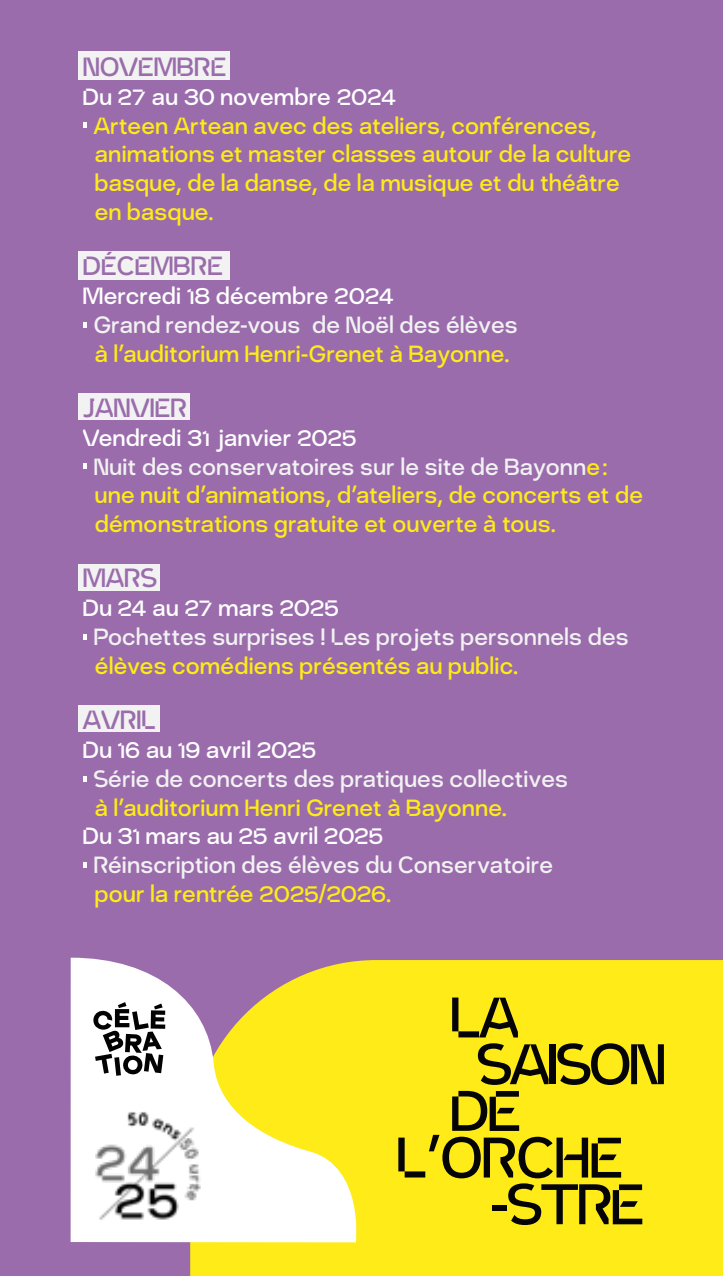
<style>
.page{position:relative;width:723px;height:1276px;background:#fff}
.page>*{position:absolute;margin:0;border:0;box-sizing:border-box;transform-origin:0 0}
.t1{font:58.5px "Symphonie";letter-spacing:-.06em;color:#050406}
.t2{font:27px "Symphonie";letter-spacing:-.025em;color:#9a6cac}
.t3{font:24px/28.8px "Symphonie";letter-spacing:-.015em;color:#feeb17}
.t4{font:24px "Symphonie";letter-spacing:-.02em;color:#f2f2f2}
.t5{font:24px "Symphonie";letter-spacing:-.025em;color:#fff}
.t6{font:24px "Symphonie";letter-spacing:-.035em;color:#feeb17}
.s1{color:#fff}
.s2{color:#f2f2f2}
</style>
<div class="page">
<div style="left:0;top:0;width:723px;height:1275px;background:#9a6cac"></div>
<div style="left:190px;top:960px;width:533px;height:315px;background:#feeb17"></div>
<div style="left:78px;top:52px;width:152px;height:28px;background:#f2f2f2"></div>
<div style="left:78px;top:251px;width:152px;height:28px;background:#f2f2f2"></div>
<div style="left:78px;top:393px;width:112px;height:27px;background:#f2f2f2"></div>
<div style="left:78px;top:564px;width:82px;height:26px;background:#f2f2f2"></div>
<div style="left:78px;top:704px;width:82px;height:27px;background:#f2f2f2"></div>
<svg style="left:84px;top:123px;width:3px;height:5px"></svg>
<svg style="left:84px;top:322px;width:3px;height:5px"></svg>
<svg style="left:84px;top:464px;width:3px;height:5px"></svg>
<svg style="left:84px;top:634px;width:3px;height:5px"></svg>
<svg style="left:84px;top:776px;width:3px;height:5px"></svg>
<svg style="left:84px;top:862px;width:3px;height:5px"></svg>
<svg style="left:71px;top:957px;width:293px;height:285px;background:#f0e295"></svg>
<img style="left:77px;top:1095px;width:142px;height:142px">
<svg style="left:93px;top:1001px;width:72px;height:74px;background:#9c9c9c"></svg>
<svg style="left:579px;top:175px;width:7px;height:3px"></svg>
<p class="t2" style="left:83px;top:52px;width:146px">NOVEMBRE</p>
<p class="t5" style="left:83px;top:83px;width:315px">Du 27 au 30 novembre 2024</p>
<p class="t3" style="left:93px;top:111px;width:540px">Arteen Artean avec des ateliers, conférences, animations et master classes autour de la culture basque, de la danse, de la musique et du théatre en basque.</p>
<p class="t2" style="left:83px;top:251px;width:142px">DÉCEMBRE</p>
<p class="t5" style="left:83px;top:283px;width:313px">Mercredi 18 décembre 2024</p>
<p class="t4" style="left:93px;top:311px;width:426px">Grand rendez-vous de Noël des élèves</p>
<p class="t3" style="left:95px;top:339px;width:417px">à l'auditorium Henri-Grenet à Bayonne.</p>
<p class="t2" style="left:83px;top:393px;width:106px">JANVIER</p>
<p class="t3" style="left:93px;top:423px;width:551px;text-indent:-11px"><span class="s1">Vendredi 31 janvier 2025<br></span><span class="s2">Nuit des conservatoires sur le site de Bayonn</span>e: une nuit d'animations, d'ateliers, de concerts et de démonstrations gratuite et ouverte à tous.</p>
<p class="t2" style="left:83px;top:563px;width:76px">MARS</p>
<p class="t5" style="left:83px;top:595px;width:258px">Du 24 au 27 mars 2025</p>
<p class="t4" style="left:93px;top:623px;width:537px">Pochettes surprises ! Les projets personnels des</p>
<p class="t3" style="left:95px;top:651px;width:426px">élèves comédiens présentés au public.</p>
<p class="t2" style="left:83px;top:705px;width:75px">AVRIL</p>
<p class="t5" style="left:83px;top:736px;width:235px">Du 16 au 19 avril 2025</p>
<p class="t4" style="left:93px;top:765px;width:476px">Série de concerts des pratiques collectives</p>
<p class="t3" style="left:95px;top:793px;width:414px">à l'auditorium Henri Grenet à Bayonne.</p>
<p class="t5" style="left:83px;top:823px;width:303px">Du 31 mars au 25 avril 2025</p>
<p class="t4" style="left:93px;top:851px;width:461px">Réinscription des élèves du Conservatoire</p>
<p class="t6" style="left:95px;top:880px;width:299px">pour la rentrée 2025/2026.</p>
<h1 class="t1" style="left:449px;top:985px;width:72px">LA</h1>
<h1 class="t1" style="left:476px;top:1032px;width:192px">SAISON</h1>
<h1 class="t1" style="left:449px;top:1078px;width:74px">DE</h1>
<h1 class="t1" style="left:395px;top:1125px;width:230px">L'ORCHE</h1>
<h1 class="t1" style="left:490px;top:1172px;width:157px">-STRE</h1>
</div>
